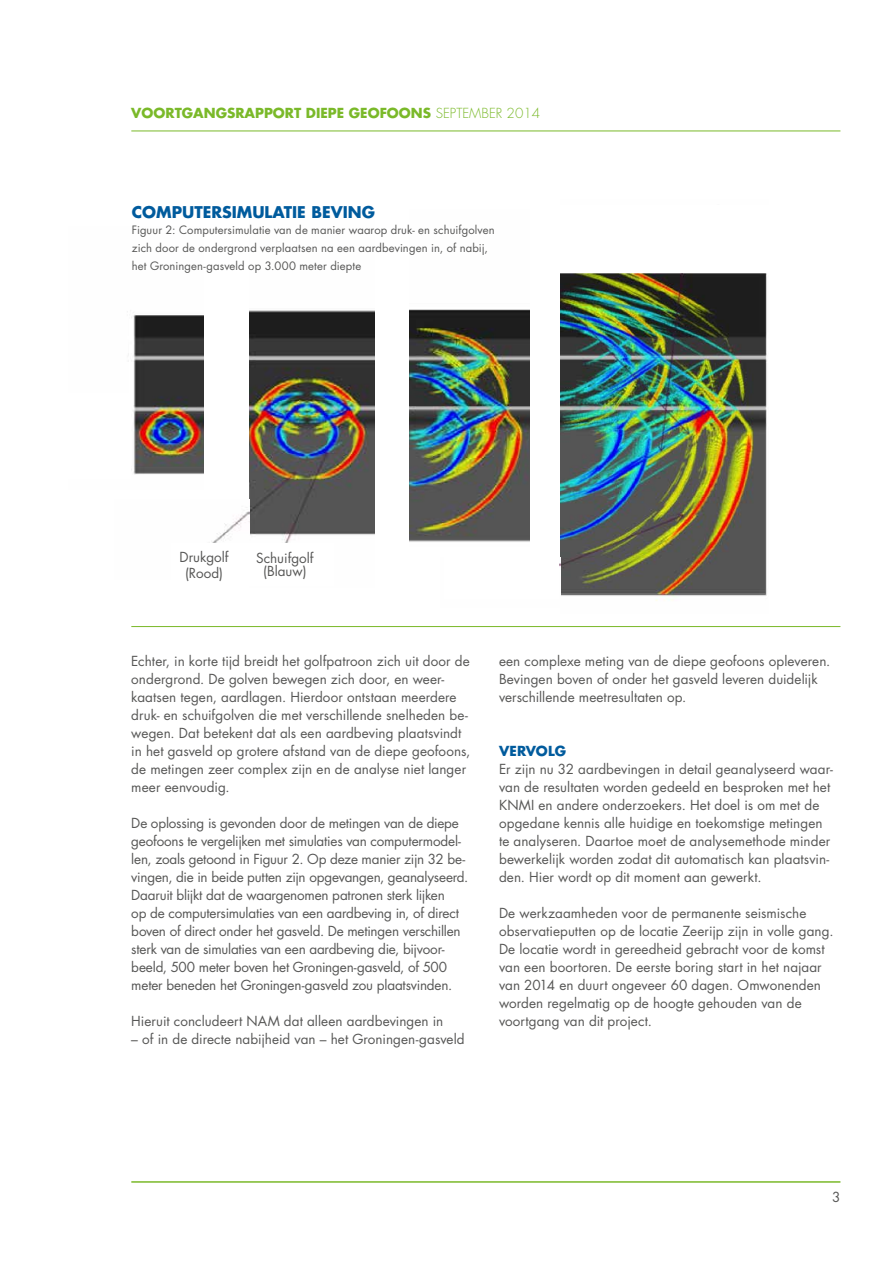
<style>
.page{position:relative;width:893px;height:1263px;background:#fff}
.page>*{position:absolute;margin:0;border:0;box-sizing:border-box;transform-origin:0 0}
.t1{font:700 15.75px "Futura Std";color:#005b9d}
.t2{font:13.5px/18px "Futura Std";color:#575756}
.t3{font:700 13.5px "Futura Std";color:#7ab929}
.t4{font:700 13.5px "Futura Std";letter-spacing:.005em;color:#005b9d}
.t5{font:11.25px/18px "Futura Std";letter-spacing:.01em;color:#575756}
.s1{font-weight:300}
</style>
<div class="page">
<hr style="left:131px;top:1181px;width:709px;height:2px;background:#7ab929">
<hr style="left:131px;top:131px;width:709px;height:1px;background:#7ab929">
<hr style="left:131px;top:626px;width:709px;height:1px;background:#7ab929">
<img style="left:127px;top:311px;width:77px;height:164px">
<img style="left:249px;top:310px;width:126px;height:233px">
<img style="left:409px;top:309px;width:120px;height:233px">
<img style="left:560px;top:273px;width:207px;height:328px">
<img style="left:211px;top:507px;width:38px;height:36px">
<div style="left:50px;top:393px;width:81px;height:86px;background:#fff"></div>
<p class="t3" style="left:131px;top:104px;width:410px">VOORTGANGSRAPPORT DIEPE GEOFOONS <span class="s1">SEPTEMBER 2014</span></p>
<p class="t1" style="left:132px;top:202px;width:245px">COMPUTERSIMULATIE BEVING</p>
<p class="t5" style="left:132px;top:221px;width:364px">Figuur 2: Computersimulatie van de manier waarop druk- en schuifgolven zich door de ondergrond verplaatsen na een aardbevingen in, of nabij, het Groningen-gasveld op 3.000 meter diepte</p>
<p class="t2" style="left:180px;top:549px;width:51px;line-height:16.2px;text-align:center">Drukgolf (Rood)</p>
<p class="t2" style="left:256px;top:552px;width:59px;line-height:13.2px;text-align:center">Schuifgolf (Blauw)</p>
<p class="t2" style="left:131px;top:652px;width:341px">Echter, in korte tijd breidt het golfpatroon zich uit door de ondergrond. De golven bewegen zich door, en weer&shy;kaatsen tegen, aardlagen. Hierdoor ontstaan meerdere druk- en schuifgolven die met verschillende snelheden be&shy;wegen. Dat betekent dat als een aardbeving plaatsvindt in het gasveld op grotere afstand van de diepe geofoons, de metingen zeer complex zijn en de analyse niet langer meer eenvoudig.</p>
<p class="t2" style="left:131px;top:814px;width:339px">De oplossing is gevonden door de metingen van de diepe geofoons te vergelijken met simulaties van computermodel&shy;len, zoals getoond in Figuur 2. Op deze manier zijn 32 be&shy;vingen, die in beide putten zijn opgevangen, geanalyseerd.<br>Daaruit blijkt dat de waargenomen patronen sterk lijken<br>op de computersimulaties van een aardbeving in, of direct boven of direct onder het gasveld. De metingen verschillen sterk van de simulaties van een aardbeving die, bijvoor&shy;beeld, 500 meter boven het Groningen-gasveld, of 500 meter beneden het Groningen-gasveld zou plaatsvinden.</p>
<p class="t2" style="left:131px;top:1012px;width:314px">Hieruit concludeert NAM dat alleen aardbevingen in</p>
<p class="t2" style="left:131px;top:1030px;width:335px">– of in de directe nabijheid van – het Groningen-gasveld</p>
<p class="t2" style="left:499px;top:652px;width:333px">een complexe meting van de diepe geofoons opleveren.<br>Bevingen boven of onder het gasveld leveren duidelijk verschillende meetresultaten op.</p>
<p class="t4" style="left:499px;top:742px;width:69px">VERVOLG</p>
<p class="t2" style="left:499px;top:760px;width:335px">Er zijn nu 32 aardbevingen in detail geanalyseerd waar&shy;van de resultaten worden gedeeld en besproken met het KNMI en andere onderzoekers. Het doel is om met de opgedane kennis alle huidige en toekomstige metingen te analyseren. Daartoe moet de analysemethode minder bewerkelijk worden zodat dit automatisch kan plaatsvin&shy;den. Hier wordt op dit moment aan gewerkt.</p>
<p class="t2" style="left:499px;top:904px;width:336px">De werkzaamheden voor de permanente seismische observatieputten op de locatie Zeerijp zijn in volle gang.<br>De locatie wordt in gereedheid gebracht voor de komst van een boortoren. De eerste boring start in het najaar van 2014 en duurt ongeveer 60 dagen. Omwonenden worden regelmatig op de hoogte gehouden van de voortgang van dit project.</p>
<p class="t2" style="left:832px;top:1188px;width:10px">3</p>
</div>
